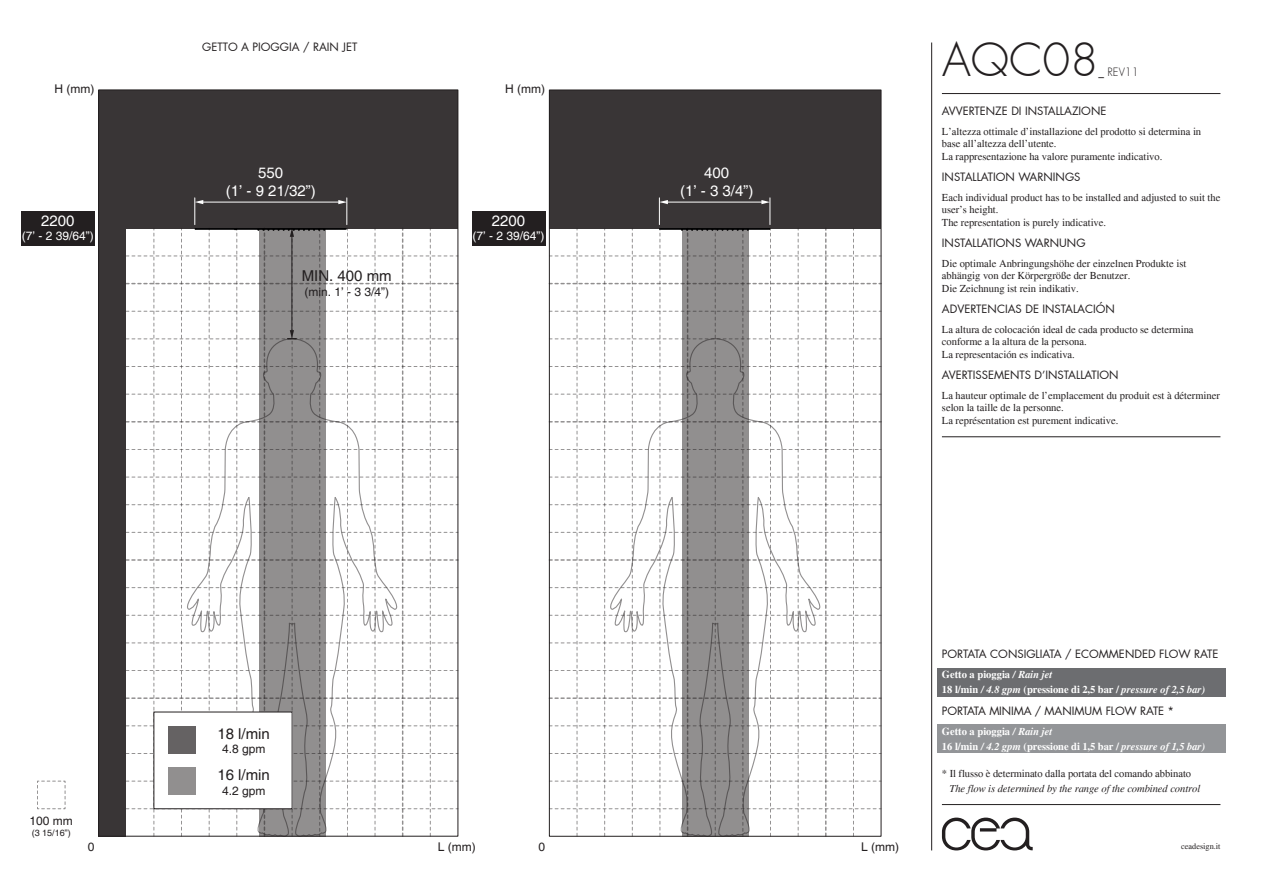
<style>
.page{position:relative;width:1263px;height:893px;background:#fff}
.page>*{position:absolute;margin:0;border:0;box-sizing:border-box;transform-origin:0 0}
.t1{font:300 45px "Futura";color:#231f20}
.t2{font:15px/18px "Helvetica";color:#fff;text-align:center}
.t3{font:15px "Helvetica";color:#231f20}
.t4{font:12px "Helvetica";color:#231f20}
.t5{font:12px "Helvetica";color:#fff}
.t6{font:11.25px "Futura";color:#231f20}
.t7{font:300 11.25px "Futura";color:#231f20}
.t8{font:10.5px/12.6px "Times";color:#231f20}
.t9{font:700 10.5px "Times";color:#fff}
.t10{font:italic 10.5px "Times";letter-spacing:-.005em;color:#231f20}
.t11{font:9px "Helvetica";color:#231f20}
.t12{font:8.25px "Times";color:#231f20}
.s1{font-style:italic}
</style>
<div class="page">
<svg style="left:942px;top:818px;width:91px;height:32px"></svg>
<hr style="left:931px;top:43px;width:1px;height:807px;background:#231f20">
<hr style="left:942px;top:804px;width:278px;height:1px;background:#231f20">
<hr style="left:942px;top:93px;width:278px;height:1px;background:#231f20">
<hr style="left:942px;top:436px;width:278px;height:1px;background:#231f20">
<div style="left:472px;top:211px;width:73px;height:35px;background:#231f20"></div>
<div style="left:549px;top:90px;width:332px;height:138px;background:#393536"></div>
<svg style="left:549px;top:198px;width:332px;height:638px"></svg>
<div style="left:126px;top:90px;width:332px;height:138px;background:#393536"></div>
<div style="left:21px;top:211px;width:73px;height:35px;background:#231f20"></div>
<div style="left:99px;top:90px;width:27px;height:746px;background:#393536"></div>
<svg style="left:126px;top:198px;width:332px;height:638px"></svg>
<svg style="left:37px;top:781px;width:29px;height:28px"></svg>
<div style="left:937px;top:668px;width:288px;height:28px;background:#6c6d70"></div>
<div style="left:937px;top:725px;width:288px;height:28px;background:#939598"></div>
<p class="t6" style="left:202px;top:40px;width:157px">GETTO A PIOGGIA / RAIN JET</p>
<p class="t1" style="left:942px;top:31px;width:158px">AQC08</p>
<p class="t7" style="left:1098px;top:65px;width:42px">_ REV11</p>
<p class="t4" style="left:54px;top:82px;width:41px">H (mm)</p>
<p class="t4" style="left:505px;top:82px;width:41px">H (mm)</p>
<p class="t2" style="left:41px;top:212px;width:35px">2200</p>
<p class="t5" style="left:22px;top:229px;width:74px">(7’ - 2 39/64”)</p>
<p class="t2" style="left:226px;top:164px;width:92px">550<br>(1’ - 9 21/32”)</p>
<p class="t3" style="left:302px;top:267px;width:92px">MIN. 400 mm</p>
<p class="t4" style="left:304px;top:284px;width:86px">(min. 1’ - 3 3/4”)</p>
<p class="t2" style="left:492px;top:212px;width:35px">2200</p>
<p class="t5" style="left:473px;top:229px;width:74px">(7’ - 2 39/64”)</p>
<p class="t2" style="left:680px;top:164px;width:75px">400<br>(1’ - 3 3/4”)</p>
<p class="t6" style="left:942px;top:103px;width:166px">AVVERTENZE DI INSTALLAZIONE</p>
<p class="t8" style="left:942px;top:125px;width:261px">L’altezza ottimale d’installazione del prodotto si determina in base all’altezza dell’utente.<br>La rappresentazione ha valore puramente indicativo.</p>
<p class="t6" style="left:942px;top:169px;width:140px">INSTALLATION WARNINGS</p>
<p class="t8" style="left:942px;top:191px;width:280px">Each individual product has to be installed and adjusted to suit the user’s height.<br>The representation is purely indicative.</p>
<p class="t6" style="left:942px;top:235px;width:145px">INSTALLATIONS WARNUNG</p>
<p class="t8" style="left:942px;top:257px;width:246px">Die optimale Anbringungshöhe der einzelnen Produkte ist abhängig von der Körpergröße der Benutzer.<br>Die Zeichnung ist rein indikativ.</p>
<p class="t6" style="left:942px;top:301px;width:175px">ADVERTENCIAS DE INSTALACIÓN</p>
<p class="t8" style="left:942px;top:323px;width:253px">La altura de colocación ideal de cada producto se determina conforme a la altura de la persona.<br>La representación es indicativa.</p>
<p class="t6" style="left:942px;top:367px;width:178px">AVERTISSEMENTS D’INSTALLATION</p>
<p class="t8" style="left:942px;top:389px;width:279px">La hauteur optimale de l’emplacement du produit est à déterminer selon la taille de la personne.<br>La représentation est purement indicative.</p>
<p class="t6" style="left:942px;top:647px;width:278px">PORTATA CONSIGLIATA / ECOMMENDED FLOW RATE</p>
<p class="t9" style="left:942px;top:668px;width:112px">Getto a pioggia <span class="s1">/ Rain jet</span></p>
<p class="t9" style="left:942px;top:683px;width:265px">18 l/min <span class="s1">/ 4.8 gpm</span> (pressione di 2,5 bar / <span class="s1">pressure of 2,5 bar)</span></p>
<p class="t6" style="left:942px;top:703px;width:234px">PORTATA MINIMA / MANIMUM FLOW RATE *</p>
<p class="t3" style="left:217px;top:725px;width:54px">18 l/min</p>
<p class="t4" style="left:222px;top:742px;width:45px">4.8 gpm</p>
<p class="t9" style="left:942px;top:725px;width:112px">Getto a pioggia <span class="s1">/ Rain jet</span></p>
<p class="t9" style="left:942px;top:740px;width:265px">16 l/min <span class="s1">/ 4.2 gpm</span> (pressione di 1,5 bar / <span class="s1">pressure of 1,5 bar)</span></p>
<p class="t3" style="left:217px;top:766px;width:54px">16 l/min</p>
<p class="t4" style="left:222px;top:783px;width:45px">4.2 gpm</p>
<p class="t8" style="left:942px;top:767px;width:251px">* Il flusso è determinato dalla portata del comando abbinato</p>
<p class="t10" style="left:950px;top:783px;width:252px">The flow is determined by the range of the combined control</p>
<p class="t4" style="left:30px;top:814px;width:45px">100 mm</p>
<p class="t11" style="left:32px;top:827px;width:41px">(3 15/16”)</p>
<p class="t4" style="left:88px;top:840px;width:8px">0</p>
<p class="t4" style="left:438px;top:840px;width:39px">L (mm)</p>
<p class="t4" style="left:539px;top:840px;width:8px">0</p>
<p class="t4" style="left:861px;top:840px;width:39px">L (mm)</p>
<p class="t12" style="left:1181px;top:841px;width:41px">ceadesign.it</p>
</div>
